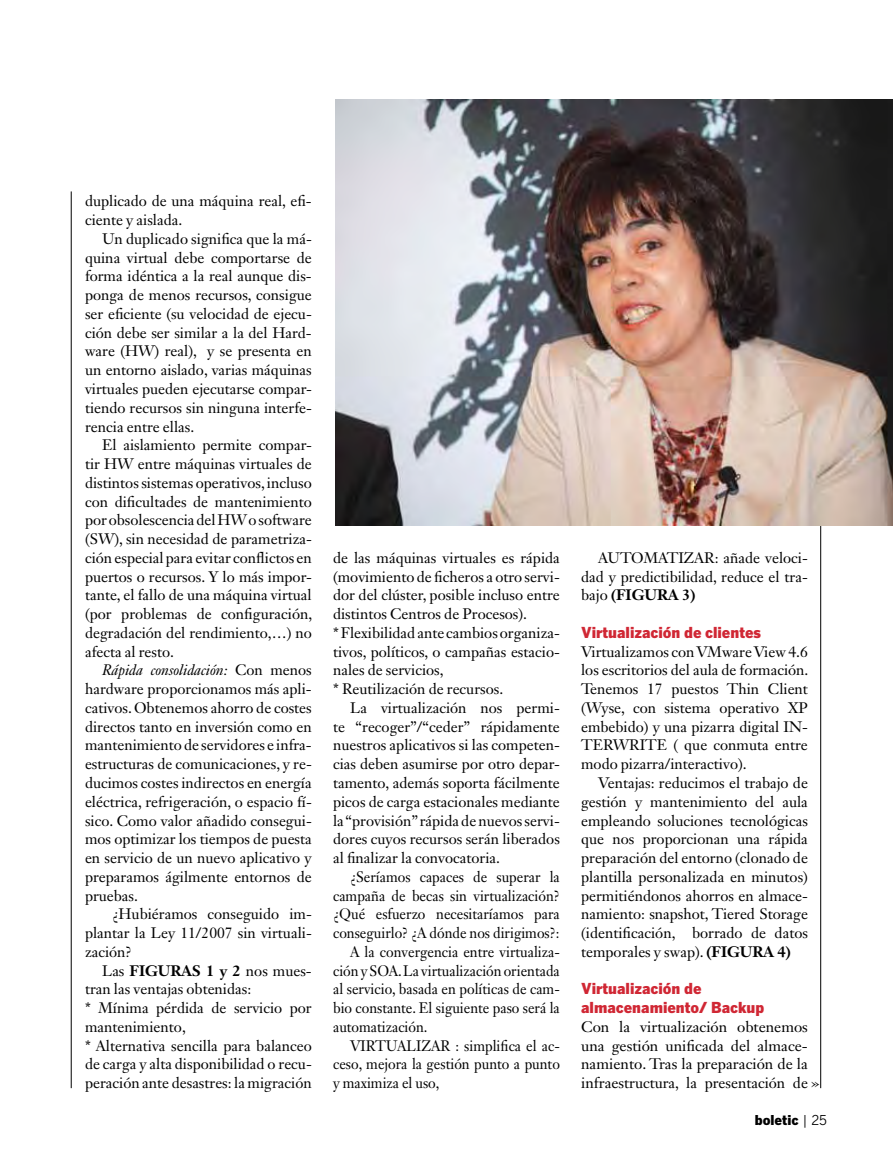
<style>
.page{position:relative;width:893px;height:1170px;background:#fff}
.page>*{position:absolute;margin:0;border:0;box-sizing:border-box;transform-origin:0 0}
.t1{font:15px/18.8px "Janson Text LT Std";color:#000;text-align:justify}
.t2{font:15px "Janson Text LT Std";color:#000;scale:.94 1}
.t3{font:900 15px/18.8px "Benton Gothic";color:#d02734}
.t4{font:900 13.5px "Benton Gothic";color:#000}
.s1{font-style:italic}
.s2{font-weight:700}
.s3{font-weight:400}
</style>
<div class="page">
<hr style="left:71px;top:191px;width:1px;height:897px;background:#000">
<hr style="left:820px;top:191px;width:1px;height:897px;background:#000">
<img style="left:336px;top:100px;width:557px;height:425px">
<p class="t1" style="left:85px;top:192px;width:228px">duplicado de una máquina real, efi&shy;ciente y aislada.</p>
<p class="t1" style="left:85px;top:229px;width:228px;text-indent:17px">Un duplicado significa que la má&shy;quina virtual debe comportarse de forma idéntica a la real aunque dis&shy;ponga de menos recursos, consigue ser eficiente (su velocidad de ejecu&shy;ción debe ser similar a la del Hard&shy;ware (HW) real), y se presenta en un entorno aislado, varias máquinas virtuales pueden ejecutarse compar&shy;tiendo recursos sin ninguna interfe&shy;rencia entre ellas.</p>
<p class="t1" style="left:85px;top:435px;width:229px;text-indent:17px">El aislamiento permite compar&shy;tir HW entre máquinas virtuales de distintos sistemas operativos, incluso con dificultades de mantenimiento por obsolescencia del HW o software (SW), sin necesidad de parametriza&shy;ción especial para evitar conflictos en puertos o recursos. Y lo más impor&shy;tante, el fallo de una máquina virtual (por problemas de configuración, degradación del rendimiento,…) no afecta al resto.</p>
<p class="t1" style="left:85px;top:660px;width:228px;text-indent:17px"><span class="s1">Rápida consolidación:</span> Con menos hardware proporcionamos más apli&shy;cativos. Obtenemos ahorro de costes directos tanto en inversión como en mantenimiento de servidores e infra&shy;estructuras de comunicaciones, y re&shy;ducimos costes indirectos en energía eléctrica, refrigeración, o espacio fí&shy;sico. Como valor añadido consegui&shy;mos optimizar los tiempos de puesta en servicio de un nuevo aplicativo y preparamos ágilmente entornos de pruebas.</p>
<p class="t1" style="left:85px;top:904px;width:228px;text-indent:27px">¿Hubiéramos conseguido im&shy;plantar la Ley 11/2007 sin virtuali&shy;zación?</p>
<p class="t1" style="left:85px;top:960px;width:228px;text-align:left;text-indent:17px">Las <span class="s2">FIGURAS 1 y 2</span> nos mues&shy;tran las ventajas obtenidas:<br>* Mínima pérdida de servicio por mantenimiento,<br>* Alternativa sencilla para balanceo de carga y alta disponibilidad o recu&shy;peración ante desastres: la migración</p>
<p class="t1" style="left:333px;top:548px;width:228px;text-align:left">de las máquinas virtuales es rápida (movimiento de ficheros a otro servi&shy;dor del clúster, posible incluso entre distintos Centros de Procesos).<br>* Flexibilidad ante cambios organiza&shy;tivos, políticos, o campañas estacio&shy;nales de servicios,<br>* Reutilización de recursos.</p>
<p class="t1" style="left:333px;top:698px;width:228px;text-indent:17px">La virtualización nos permi&shy;te “recoger”/“ceder” rápidamente nuestros aplicativos si las competen&shy;cias deben asumirse por otro depar&shy;tamento, además soporta fácilmente picos de carga estacionales mediante la “provisión” rápida de nuevos servi&shy;dores cuyos recursos serán liberados al finalizar la convocatoria.</p>
<p class="t2" style="left:350px;top:867px;width:225px">¿Seríamos capaces de superar la</p>
<p class="t2" style="left:333px;top:885px;width:243px">campaña de becas sin virtualización?</p>
<p class="t2" style="left:333px;top:904px;width:243px">¿Qué esfuerzo necesitaríamos para</p>
<p class="t2" style="left:333px;top:923px;width:242px">conseguirlo? ¿A dónde nos dirigimos?:</p>
<p class="t2" style="left:350px;top:942px;width:225px">A la convergencia entre virtualiza-</p>
<p class="t2" style="left:333px;top:960px;width:243px">ción y SOA. La virtualización orientada</p>
<p class="t2" style="left:333px;top:979px;width:243px">al servicio, basada en políticas de cam-</p>
<p class="t2" style="left:333px;top:998px;width:243px">bio constante. El siguiente paso será la</p>
<p class="t2" style="left:333px;top:1017px;width:102px">automatización.</p>
<p class="t2" style="left:350px;top:1035px;width:225px">VIRTUALIZAR : simplifica el ac-</p>
<p class="t2" style="left:333px;top:1054px;width:243px">ceso, mejora la gestión punto a punto</p>
<p class="t2" style="left:333px;top:1073px;width:115px">y maximiza el uso,</p>
<p class="t1" style="left:581px;top:548px;width:228px;text-indent:17px">AUTOMATIZAR: añade veloci&shy;dad y predictibilidad, reduce el tra&shy;bajo <span class="s2">(FIGURA 3)</span></p>
<p class="t3" style="left:581px;top:622px;width:181px">Virtualización de clientes</p>
<p class="t1" style="left:581px;top:642px;width:229px">Virtualizamos con VMware View 4.6 los escritorios del aula de formación.<br>Tenemos 17 puestos Thin Client (Wyse, con sistema operativo XP embebido) y una pizarra digital IN-TERWRITE ( que conmuta entre modo pizarra/interactivo).</p>
<p class="t1" style="left:581px;top:773px;width:228px;text-indent:17px">Ventajas: reducimos el trabajo de gestión y mantenimiento del aula empleando soluciones tecnológicas que nos proporcionan una rápida preparación del entorno (clonado de plantilla personalizada en minutos) permitiéndonos ahorros en almace&shy;namiento: snapshot, Tiered Storage (identificación, borrado de datos temporales y swap). <span class="s2">(FIGURA 4)</span></p>
<p class="t3" style="left:581px;top:978px;width:185px">Virtualización de almacenamiento/ Backup</p>
<p class="t1" style="left:581px;top:1017px;width:240px;text-align:left">Con la virtualización obtenemos una gestión unificada del almace&shy;namiento. Tras la preparación de la infraestructura, la presentación de »</p>
<p class="t4" style="left:755px;top:1111px;width:74px">boletic <span class="s3">| 25</span></p>
</div>
